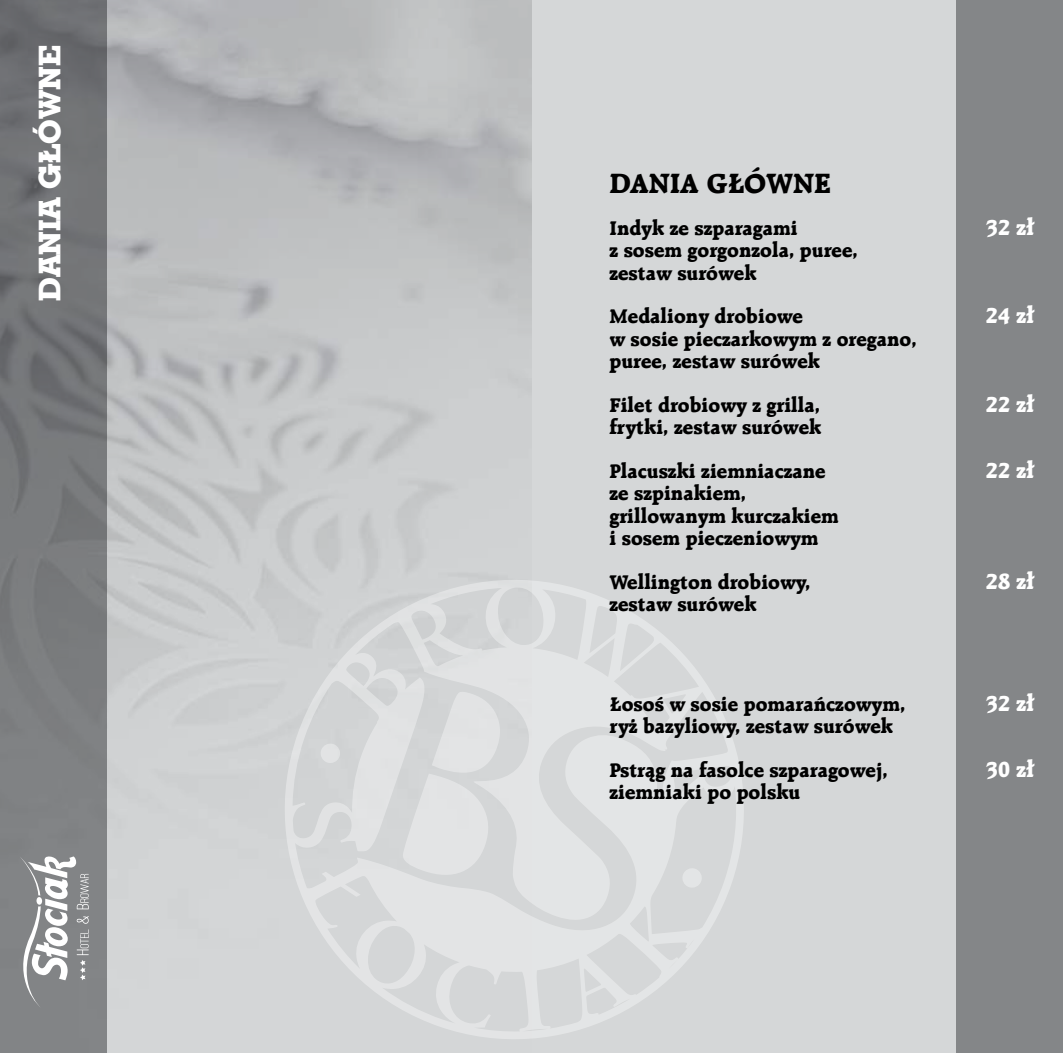
<style>
.page{position:relative;width:1063px;height:1053px;background:#fff}
.page>*{position:absolute;margin:0;border:0;box-sizing:border-box;transform-origin:0 0}
.t1{font:30px "Raleigh X Bd EU";color:#000}
.t2{font:30px "Geo Slab 703 X Bd EU";color:#fff}
.t3{font:23.75px "Raleigh X Bd EU";color:#fff}
.t4{font:21.25px/22.5px "Raleigh X Bd EU";color:#000}
</style>
<div class="page">
<div style="left:531px;top:0;width:532px;height:1052px;background:#d5d7d8"></div>
<div style="left:957px;top:0;width:106px;height:1052px;background:#848688"></div>
<img style="left:0;top:0;width:531px;height:1052px">
<svg style="left:256px;top:551px;width:488px;height:501px;fill:#d5d7d8"></svg>
<svg style="left:10px;top:855px;width:79px;height:152px"></svg>
<h1 class="t2" style="left:31px;top:300px;width:257px;rotate:-90deg">DANIA GŁÓWNE</h1>
<h1 class="t1" style="left:609px;top:164px;width:223px">DANIA GŁÓWNE</h1>
<p class="t4" style="left:609px;top:217px;width:190px">Indyk ze szparagami</p>
<p class="t3" style="left:986px;top:212px;width:50px">32 zł</p>
<p class="t4" style="left:609px;top:239px;width:250px">z sosem gorgonzola, puree, zestaw surówek</p>
<p class="t4" style="left:609px;top:305px;width:195px">Medaliony drobiowe</p>
<p class="t3" style="left:986px;top:301px;width:50px">24 zł</p>
<p class="t4" style="left:609px;top:328px;width:309px">w sosie pieczarkowym z oregano, puree, zestaw surówek</p>
<p class="t4" style="left:609px;top:394px;width:212px">Filet drobiowy z grilla,</p>
<p class="t3" style="left:986px;top:389px;width:50px">22 zł</p>
<p class="t4" style="left:609px;top:406px;width:218px;line-height:43.5px">frytki, zestaw surówek<br>Placuszki ziemniaczane</p>
<p class="t3" style="left:986px;top:455px;width:50px">22 zł</p>
<p class="t4" style="left:609px;top:482px;width:231px">ze szpinakiem, grillowanym kurczakiem i sosem pieczeniowym</p>
<p class="t4" style="left:609px;top:571px;width:203px">Wellington drobiowy,</p>
<p class="t3" style="left:986px;top:566px;width:50px">28 zł</p>
<p class="t4" style="left:609px;top:593px;width:149px">zestaw surówek</p>
<p class="t4" style="left:609px;top:693px;width:298px">Łosoś w sosie pomarańczowym,</p>
<p class="t3" style="left:986px;top:688px;width:50px">32 zł</p>
<p class="t4" style="left:609px;top:705px;width:285px;line-height:43.5px">ryż bazyliowy, zestaw surówek<br>Pstrąg na fasolce szparagowej,</p>
<p class="t3" style="left:986px;top:754px;width:50px">30 zł</p>
<p class="t4" style="left:609px;top:781px;width:192px">ziemniaki po polsku</p>
</div>
